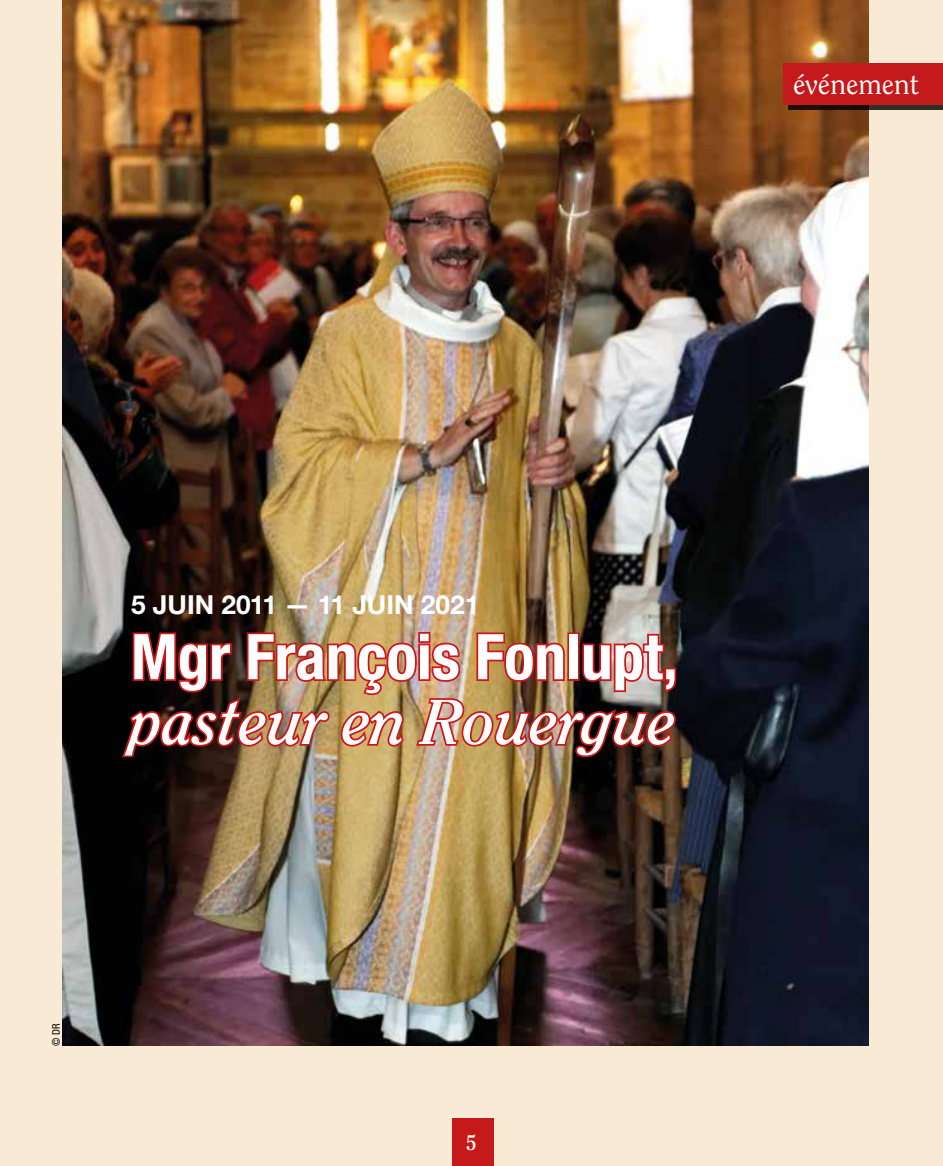
<style>
.page{position:relative;width:943px;height:1166px;background:#f9ead5}
.page>*{position:absolute;margin:0;border:0;box-sizing:border-box;transform-origin:0 0}
.t1{font:700 condensed 63px "Helvetica Neue";color:#fff}
.t2{font:italic 700 63px "Clearface";color:#fff}
.t3{font:28px "Clearface";color:#fff}
.t4{font:700 26.25px "Helvetica Neue CE";color:#fff}
.t5{font:700 21px "Clearface";color:#fff}
.t6{font:condensed 10.5px "Helvetica Neue";color:#000}
</style>
<div class="page">
<div style="left:452px;top:1118px;width:41px;height:48px;background:#c51a1b"></div>
<img style="left:62px;top:0;width:806px;height:1046px">
<img style="left:119px;top:630px;width:559px;height:129px">
<div style="left:788px;top:68px;width:155px;height:42px;background:#000;opacity:.8"></div>
<div style="left:783px;top:63px;width:160px;height:41px;background:#c51a1b"></div>
<p class="t3" style="left:793px;top:68px;width:127px">événement</p>
<p class="t4" style="left:131px;top:589px;width:350px">5 JUIN 2011 — 11 JUIN 2021</p>
<h1 class="t1" style="left:131px;top:619px;width:548px">Mgr François Fonlupt,</h1>
<h1 class="t2" style="left:131px;top:685px;width:546px">pasteur en Rouergue</h1>
<p class="t6" style="left:50px;top:1045px;width:24px;rotate:-90deg">© DR</p>
<p class="t5" style="left:466px;top:1130px;width:12px">5</p>
</div>
